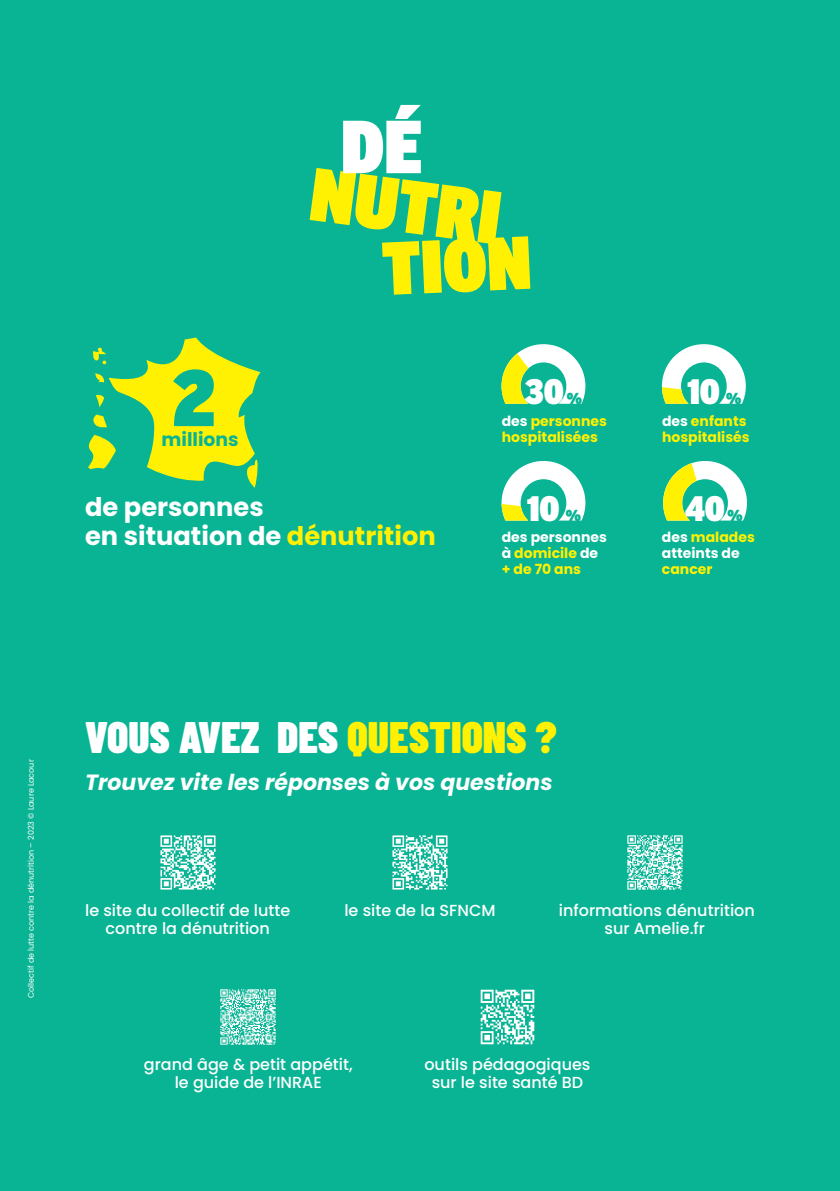
<style>
.page{position:relative;width:840px;height:1191px;background:#fff}
.page>*{position:absolute;margin:0;border:0;box-sizing:border-box;transform-origin:0 0}
.t1{font:900 79.8px "Interstate Condensed";color:#09b495}
.t2{font:900 44px "Barlow Condensed";color:#fff}
.t3{font:900 35.4px "Interstate Condensed";color:#fff}
.t4{font:700 25.6px "Poppins";color:#fff}
.t5{font:italic 700 22px "Poppins";color:#fff}
.t6{font:700 18.8px "Poppins";color:#09b495}
.t7{font:500 16px/18px "Poppins";color:#fff;text-align:center}
.t8{font:700 14px/16px "Poppins";color:#fff101}
.t9{font:700 14px/16px "Poppins";color:#fff}
.t10{font:8px "Poppins";color:#fff}
.s1{font-size:16px;color:#09b495}
.s2{color:#fff}
.s3{color:#fff101}
</style>
<div class="page">
<div style="left:0;top:0;width:839px;height:1191px;background:#09b495"></div>
<svg style="left:309px;top:105px;width:221px;height:190px"></svg>
<svg style="left:501px;top:461px;width:84px;height:59px"></svg>
<svg style="left:661px;top:344px;width:84px;height:60px"></svg>
<svg style="left:501px;top:344px;width:84px;height:60px"></svg>
<svg style="left:663px;top:461px;width:83px;height:59px"></svg>
<svg style="left:88px;top:337px;width:172px;height:151px"></svg>
<img style="left:160px;top:835px;width:56px;height:55px">
<img style="left:392px;top:835px;width:56px;height:55px">
<img style="left:627px;top:835px;width:55px;height:55px">
<img style="left:220px;top:989px;width:56px;height:56px">
<img style="left:480px;top:989px;width:55px;height:56px">
<h1 class="t1" style="left:173px;top:352px;width:44px">2</h1>
<p class="t6" style="left:161px;top:428px;width:79px">millions</p>
<h3 class="t3" style="left:524px;top:371px;width:58px">30<span class="s1">%</span></h3>
<p class="t8" style="left:501px;top:413px;width:107px"><span class="s2">des</span> personnes hospitalisées</p>
<h3 class="t3" style="left:687px;top:371px;width:55px">10 <span class="s1">%</span></h3>
<p class="t8" style="left:661px;top:413px;width:89px"><span class="s2">des</span> enfants hospitalisés</p>
<h3 class="t4" style="left:85px;top:492px;width:180px">de personnes</h3>
<h3 class="t3" style="left:684px;top:488px;width:59px">40<span class="s1">%</span></h3>
<h3 class="t4" style="left:85px;top:521px;width:352px">en situation de <span class="s3">dénutrition</span></h3>
<h3 class="t3" style="left:526px;top:488px;width:55px">10 <span class="s1">%</span></h3>
<p class="t8" style="left:501px;top:529px;width:107px"><span class="s2">des personnes à</span> domicile <span class="s2">de </span>+ de 70 ans</p>
<p class="t9" style="left:661px;top:529px;width:94px">des <span class="s3">malades </span>atteints de</p>
<p class="t8" style="left:661px;top:561px;width:52px">cancer</p>
<p class="t10" style="left:26px;top:998px;width:240px;rotate:-90deg">Collectif de lutte contre la dénutrition – 2023 © Laure Lacour</p>
<h2 class="t2" style="left:85px;top:706px;width:473px">VOUS AVEZ DES <span class="s3">QUESTIONS ?</span></h2>
<h3 class="t5" style="left:85px;top:770px;width:469px">Trouvez vite les réponses à vos questions</h3>
<p class="t7" style="left:85px;top:901px;width:207px">le site du collectif de lutte contre la dénutrition</p>
<p class="t7" style="left:344px;top:901px;width:153px">le site de la SFNCM</p>
<p class="t7" style="left:558px;top:901px;width:197px">informations dénutrition sur Amelie.fr</p>
<p class="t7" style="left:144px;top:1055px;width:210px">grand âge &amp; petit appétit, le guide de l’INRAE</p>
<p class="t7" style="left:424px;top:1055px;width:167px">outils pédagogiques sur le site santé BD</p>
</div>
